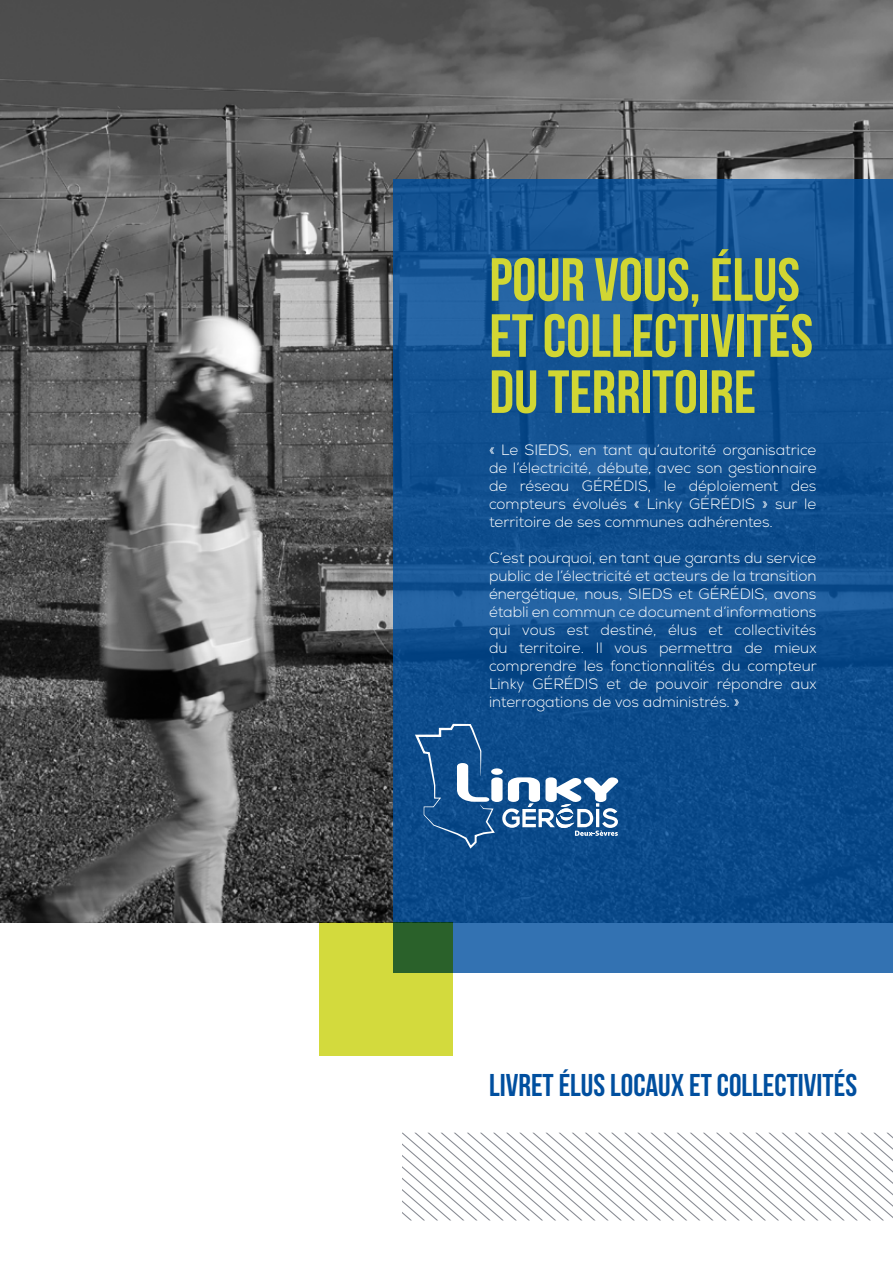
<style>
.page{position:relative;width:893px;height:1263px;background:#fff}
.page>*{position:absolute;margin:0;border:0;box-sizing:border-box;transform-origin:0 0}
.t1{font:60.75px/56.1px "Bebas Neue";color:#d1d633}
.t2{font:31.5px "Bebas Neue";color:#004f9f}
.t3{font:300 15px/18px "Nexa";color:#fff;text-align:justify}
</style>
<div class="page">
<img style="left:0;top:0;width:893px;height:922px">
<svg style="left:393px;top:180px;width:500px;height:793px;background:#135292"></svg>
<svg style="left:415px;top:724px;width:203px;height:124px;background:#33689d"></svg>
<div style="left:491px;top:768px;width:12px;height:7px;background:#fff;border-radius:50%"></div>
<svg style="left:402px;top:1133px;width:491px;height:87px"></svg>
<svg style="left:319px;top:922px;width:133px;height:134px;background:#b5c439"></svg>
<h1 class="t1" style="left:489px;top:251px;width:325px">POUR VOUS, ÉLUS<br>ET COLLECTIVITÉS<br>DU TERRITOIRE</h1>
<p class="t3" style="left:489px;top:441px;width:329px">« Le SIEDS, en tant qu’autorité organisatrice de l’électricité, débute, avec son gestionnaire de réseau GÉRÉDIS, le déploiement des compteurs évolués « Linky GÉRÉDIS » sur le territoire de ses communes adhérentes.</p>
<p class="t3" style="left:489px;top:549px;width:329px">C’est pourquoi, en tant que garants du service public de l’électricité et acteurs de la transition énergétique, nous, SIEDS et GÉRÉDIS, avons établi en commun ce document d’informations qui vous est destiné, élus et collectivités du territoire. Il vous permettra de mieux comprendre les fonctionnalités du compteur Linky GÉRÉDIS et de pouvoir répondre aux interrogations de vos administrés. »</p>
<h2 class="t2" style="left:489px;top:1068px;width:370px">LIVRET ÉLUS LOCAUX ET COLLECTIVITÉS</h2>
</div>
